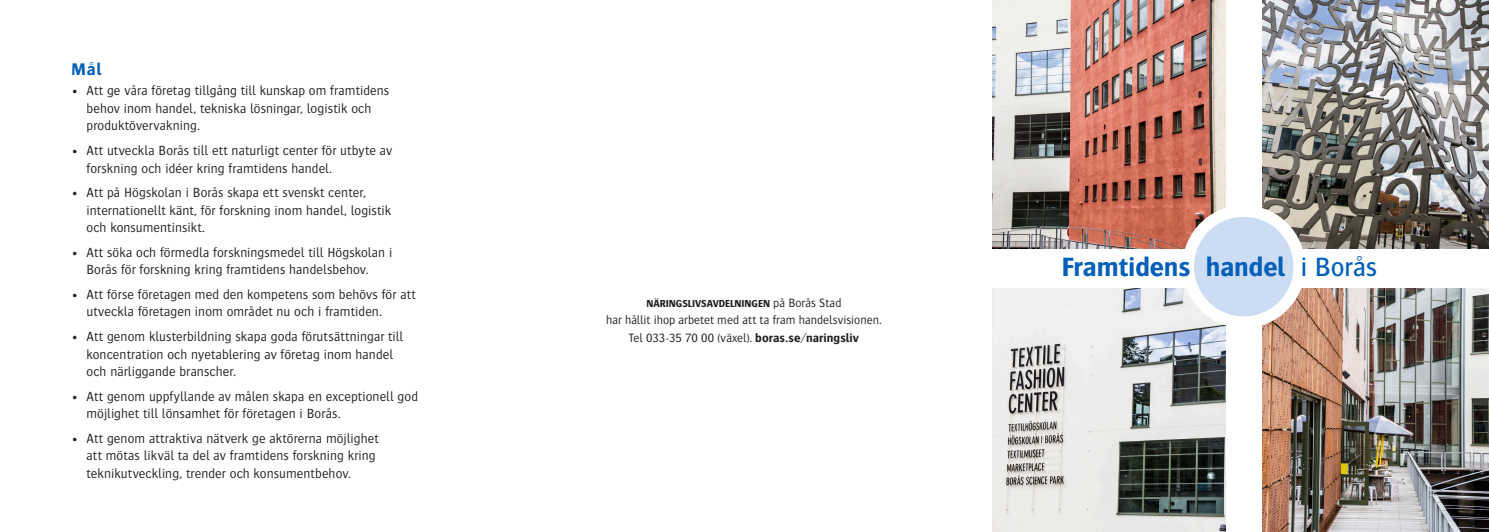
<style>
.page{position:relative;width:1489px;height:532px;background:#fff}
.page>*{position:absolute;margin:0;border:0;box-sizing:border-box;transform-origin:0 0}
.t1{font:700 27.5px "Bosis";letter-spacing:-.005em;color:#005fb9}
.rubbe{font:700 17.5px "Bosis";color:#005fb9}
.brö{font:300 13.75px "Bosis";letter-spacing:.005em;color:#231f20}
.t2{font:300 12.5px/17.5px "Bosis";color:#231f20;text-align:center}
.t3{font:700 10.5px "Bosis";letter-spacing:-.005em;color:#231f20}
.s1{font-weight:300;font-size:12.5px}
.s2{font-weight:700}
.s3{font-weight:400}
</style>
<div class="page">
<img style="left:992px;top:0;width:233px;height:248px">
<img style="left:1262px;top:0;width:226px;height:248px">
<img style="left:992px;top:288px;width:233px;height:243px">
<img style="left:1262px;top:288px;width:226px;height:243px">
<div style="left:1182px;top:205px;width:122px;height:123px;background:#fff;border-radius:50%"></div>
<div style="left:1193px;top:217px;width:100px;height:99px;background:#ccdcf2;border-radius:50%"></div>
<p class="rubbe" style="left:71px;top:60px;width:31px">Mål</p>
<p class="brö" style="left:71px;top:83px;width:319px">• Att ge våra företag tillgång till kunskap om framtidens</p>
<p class="brö" style="left:86px;top:101px;width:286px">behov inom handel, tekniska lösningar, logistik och</p>
<p class="brö" style="left:86px;top:118px;width:115px">produktövervakning.</p>
<p class="brö" style="left:71px;top:143px;width:322px">• Att utveckla Borås till ett naturligt center för utbyte av</p>
<p class="brö" style="left:86px;top:160px;width:247px">forskning och idéer kring framtidens handel.</p>
<p class="brö" style="left:71px;top:185px;width:296px">• Att på Högskolan i Borås skapa ett svenskt center,</p>
<p class="brö" style="left:86px;top:203px;width:306px">internationellt känt, för forskning inom handel, logistik</p>
<p class="brö" style="left:86px;top:220px;width:120px">och konsumentinsikt.</p>
<p class="brö" style="left:71px;top:245px;width:322px">• Att söka och förmedla forskningsmedel till Högskolan i</p>
<p class="brö" style="left:86px;top:262px;width:283px">Borås för forskning kring framtidens handelsbehov.</p>
<p class="brö" style="left:71px;top:287px;width:346px">• Att förse företagen med den kompetens som behövs för att</p>
<p class="brö" style="left:86px;top:304px;width:297px">utveckla företagen inom området nu och i framtiden.</p>
<p class="brö" style="left:71px;top:329px;width:333px">• Att genom klusterbildning skapa goda förutsättningar till</p>
<p class="brö" style="left:86px;top:346px;width:308px">koncentration och nyetablering av företag inom handel</p>
<p class="brö" style="left:86px;top:364px;width:151px">och närliggande branscher.</p>
<p class="brö" style="left:71px;top:388px;width:348px">• Att genom uppfyllande av målen skapa en exceptionell god</p>
<p class="brö" style="left:86px;top:406px;width:255px">möjlighet till lönsamhet för företagen i Borås.</p>
<p class="brö" style="left:71px;top:430px;width:309px">• Att genom attraktiva nätverk ge aktörerna möjlighet</p>
<p class="brö" style="left:86px;top:448px;width:291px">att mötas likväl ta del av framtidens forskning kring</p>
<p class="brö" style="left:86px;top:465px;width:266px">teknikutveckling, trender och konsumentbehov.</p>
<p class="t3" style="left:646px;top:297px;width:196px">NÄRINGSLIVSAVDELNINGEN <span class="s1">på Borås Stad</span></p>
<p class="t2" style="left:606px;top:311px;width:277px">har hållit ihop arbetet med att ta fram handelsvisionen.<br>Tel 033-35 70 00 (växel). <span class="s2">boras.se/naringsliv</span></p>
<p class="t1" style="left:1061px;top:252px;width:317px">Framtidens handel <span class="s3">i Borås</span></p>
</div>
